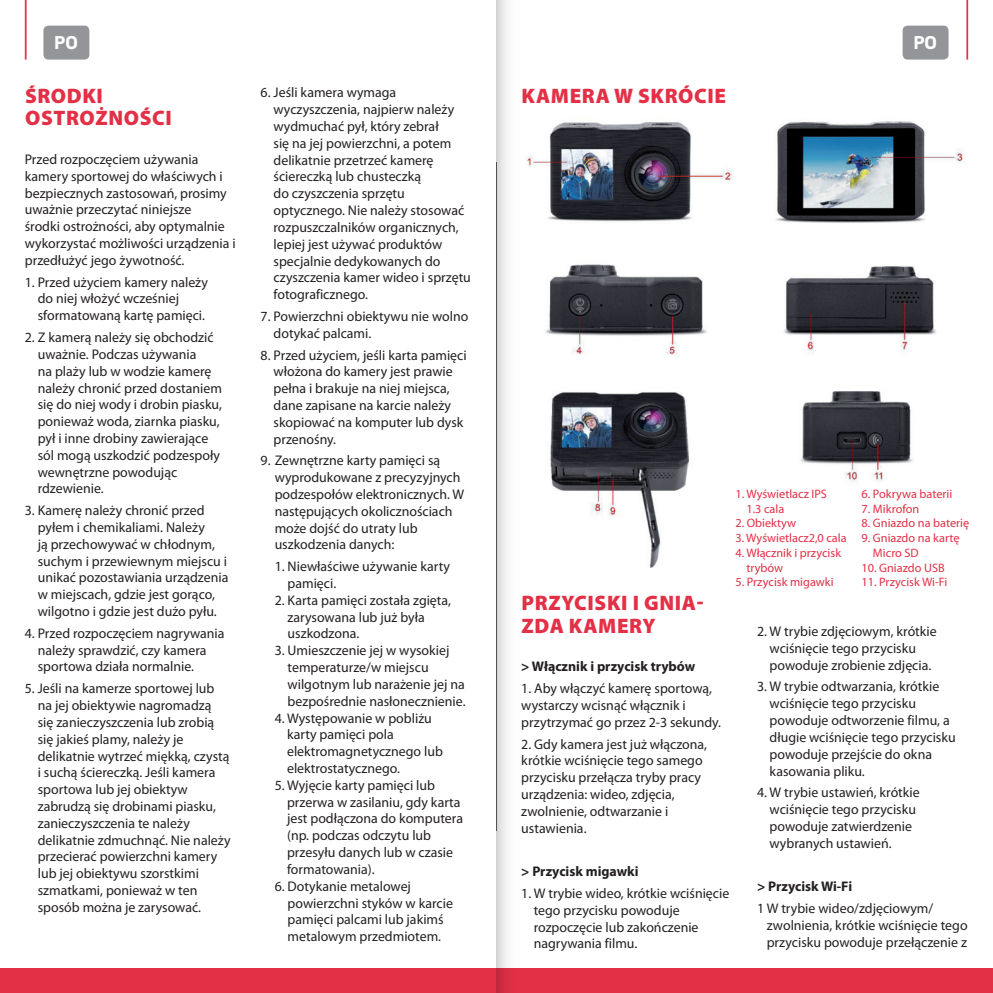
<style>
.page{position:relative;width:993px;height:993px;background:#fff}
.page>*{position:absolute;margin:0;border:0;box-sizing:border-box;transform-origin:0 0}
.t1{font:900 21px/22.8px "Myriad Pro";letter-spacing:.03em;color:#e33046}
.t2{font:700 17.5px "Agfa Photo Thalis";color:#fff}
.t3{font:14px/16.8px "Myriad Pro";color:#231f20}
.t4{font:700 14px "Myriad Pro";color:#231f20}
.t5{font:12.25px/14.7px "Myriad Pro";color:#e33046}
</style>
<div class="page">
<div style="left:0;top:967px;width:496px;height:25px;background:#e33046"></div>
<div style="left:496px;top:967px;width:496px;height:25px;background:#e33046"></div>
<div style="left:43px;top:26px;width:46px;height:34px;background:#939598;border-radius:5px"></div>
<div style="left:902px;top:26px;width:46px;height:34px;background:#939598;border-radius:5px"></div>
<hr style="left:25px;top:0;width:2px;height:60px;background:#e33046">
<hr style="left:966px;top:0;width:1px;height:60px;background:#e33046">
<img style="left:526px;top:121px;width:437px;height:447px">
<svg style="left:496px;top:0;width:23px;height:992px"></svg>
<p class="t2" style="left:55px;top:32px;width:25px">PO</p>
<p class="t2" style="left:913px;top:32px;width:25px">PO</p>
<p class="t3" style="left:273px;top:84px;width:199px;text-indent:-13px">6. Jeśli kamera wymaga wyczyszczenia, najpierw należy wydmuchać pył, który zebrał<br>się na jej powierzchni, a potem delikatnie przetrzeć kamerę ściereczką lub chusteczką<br>do czyszczenia sprzętu optycznego. Nie należy stosować rozpuszczalników organicznych, lepiej jest używać produktów specjalnie dedykowanych do czyszczenia kamer wideo i sprzętu fotograficznego.</p>
<p class="t3" style="left:273px;top:307px;width:196px;text-indent:-13px">7. Powierzchni obiektywu nie wolno dotykać palcami.</p>
<p class="t3" style="left:273px;top:346px;width:194px;text-indent:-13px">8. Przed użyciem, jeśli karta pamięci włożona do kamery jest prawie pełna i brakuje na niej miejsca, dane zapisane na karcie należy skopiować na komputer lub dysk przenośny.</p>
<p class="t3" style="left:274px;top:452px;width:191px;text-indent:-14px">9. Zewnętrzne karty pamięci są wyprodukowane z precyzyjnych podzespołów elektronicznych. W następujących okolicznościach może dojść do utraty lub uszkodzenia danych:</p>
<p class="t3" style="left:287px;top:557px;width:164px;text-indent:-13px">1. Niewłaściwe używanie karty pamięci.</p>
<p class="t3" style="left:287px;top:591px;width:165px;text-indent:-13px">2. Karta pamięci została zgięta, zarysowana lub już była uszkodzona.</p>
<p class="t3" style="left:287px;top:641px;width:179px;text-indent:-13px">3. Umieszczenie jej w wysokiej temperaturze/w miejscu wilgotnym lub narażenie jej na bezpośrednie nasłonecznienie.</p>
<p class="t3" style="left:287px;top:709px;width:157px;text-indent:-12px">4. Występowanie w pobliżu karty pamięci pola elektromagnetycznego lub elektrostatycznego.</p>
<p class="t3" style="left:287px;top:776px;width:177px;text-indent:-12px">5. Wyjęcie karty pamięci lub przerwa w zasilaniu, gdy karta jest podłączona do komputera (np. podczas odczytu lub przesyłu danych lub w czasie formatowania).</p>
<p class="t3" style="left:287px;top:877px;width:167px;text-indent:-13px">6. Dotykanie metalowej powierzchni styków w karcie pamięci palcami lub jakimś metalowym przedmiotem.</p>
<h1 class="t1" style="left:25px;top:83px;width:148px">ŚRODKI<br>OSTROŻNOŚCI</h1>
<p class="t3" style="left:25px;top:151px;width:212px">Przed rozpoczęciem używania kamery sportowej do właściwych i bezpiecznych zastosowań, prosimy uważnie przeczytać niniejsze<br>środki ostrożności, aby optymalnie wykorzystać możliwości urządzenia i przedłużyć jego żywotność.</p>
<p class="t3" style="left:38px;top:273px;width:172px;text-indent:-13px">1. Przed użyciem kamery należy do niej włożyć wcześniej sformatowaną kartę pamięci.</p>
<p class="t3" style="left:38px;top:328px;width:186px;text-indent:-13px">2. Z kamerą należy się obchodzić uważnie. Podczas używania<br>na plaży lub w wodzie kamerę należy chronić przed dostaniem się do niej wody i drobin piasku, ponieważ woda, ziarnka piasku, pył i inne drobiny zawierające sól mogą uszkodzić podzespoły wewnętrzne powodując rdzewienie.</p>
<p class="t3" style="left:38px;top:501px;width:192px;text-indent:-13px">3. Kamerę należy chronić przed pyłem i chemikaliami. Należy<br>ją przechowywać w chłodnym, suchym i przewiewnym miejscu i unikać pozostawiania urządzenia w miejscach, gdzie jest gorąco, wilgotno i gdzie jest dużo pyłu.</p>
<p class="t3" style="left:38px;top:624px;width:188px;text-indent:-13px">4. Przed rozpoczęciem nagrywania należy sprawdzić, czy kamera sportowa działa normalnie.</p>
<p class="t3" style="left:38px;top:679px;width:194px;text-indent:-13px">5. Jeśli na kamerze sportowej lub na jej obiektywie nagromadzą<br>się zanieczyszczenia lub zrobią się jakieś plamy, należy je delikatnie wytrzeć miękką, czystą i suchą ściereczką. Jeśli kamera sportowa lub jej obiektyw zabrudzą się drobinami piasku, zanieczyszczenia te należy delikatnie zdmuchnąć. Nie należy przecierać powierzchni kamery lub jej obiektywu szorstkimi szmatkami, ponieważ w ten sposób można je zarysować.</p>
<h1 class="t1" style="left:521px;top:83px;width:206px">KAMERA W SKRÓCIE</h1>
<p class="t5" style="left:746px;top:486px;width:82px;text-indent:-11px">1. Wyświetlacz IPS<br>1.3 cala</p>
<p class="t5" style="left:735px;top:515px;width:62px">2. Obiektyw</p>
<p class="t5" style="left:735px;top:530px;width:113px">3. Wyświetlacz2,0 cala</p>
<p class="t5" style="left:746px;top:545px;width:96px;text-indent:-11px">4. Włącznik i przycisk trybów</p>
<p class="t5" style="left:735px;top:574px;width:100px">5. Przycisk migawki</p>
<p class="t5" style="left:861px;top:486px;width:92px">6. Pokrywa baterii</p>
<p class="t5" style="left:861px;top:501px;width:59px">7. Mikrofon</p>
<p class="t5" style="left:861px;top:515px;width:109px">8. Gniazdo na baterię</p>
<p class="t5" style="left:872px;top:530px;width:88px;text-indent:-11px">9. Gniazdo na kartę<br>Micro SD</p>
<p class="t5" style="left:861px;top:559px;width:85px">10. Gniazdo USB</p>
<p class="t5" style="left:861px;top:574px;width:87px">11. Przycisk Wi-Fi</p>
<h1 class="t1" style="left:521px;top:590px;width:183px">PRZYCISKI I GNIA-<br>ZDA KAMERY</h1>
<p class="t4" style="left:521px;top:657px;width:175px">&gt; Włącznik i przycisk trybów</p>
<p class="t3" style="left:521px;top:679px;width:201px">1. Aby włączyć kamerę sportową, wystarczy wcisnąć włącznik i przytrzymać go przez 2-3 sekundy.</p>
<p class="t3" style="left:521px;top:735px;width:187px">2. Gdy kamera jest już włączona, krótkie wciśnięcie tego samego przycisku przełącza tryby pracy urządzenia: wideo, zdjęcia, zwolnienie, odtwarzanie i ustawienia.</p>
<p class="t4" style="left:521px;top:862px;width:119px">&gt; Przycisk migawki</p>
<p class="t3" style="left:533px;top:884px;width:197px;text-indent:-12px">1. W trybie wideo, krótkie wciśnięcie tego przycisku powoduje rozpoczęcie lub zakończenie nagrywania filmu.</p>
<p class="t3" style="left:756px;top:622px;width:181px;text-align:center">2. W trybie zdjęciowym, krótkie wciśnięcie tego przycisku powoduje zrobienie zdjęcia.</p>
<p class="t3" style="left:769px;top:678px;width:187px;text-indent:-12px">3. W trybie odtwarzania, krótkie wciśnięcie tego przycisku powoduje odtworzenie filmu, a długie wciśnięcie tego przycisku powoduje przejście do okna kasowania pliku.</p>
<p class="t3" style="left:769px;top:783px;width:152px;text-indent:-12px">4. W trybie ustawień, krótkie wciśnięcie tego przycisku powoduje zatwierdzenie wybranych ustawień.</p>
<p class="t4" style="left:756px;top:877px;width:96px">&gt; Przycisk Wi-Fi</p>
<p class="t3" style="left:766px;top:899px;width:202px;text-indent:-10px">1 W trybie wideo/zdjęciowym/ zwolnienia, krótkie wciśnięcie tego przycisku powoduje przełączenie z</p>
</div>
